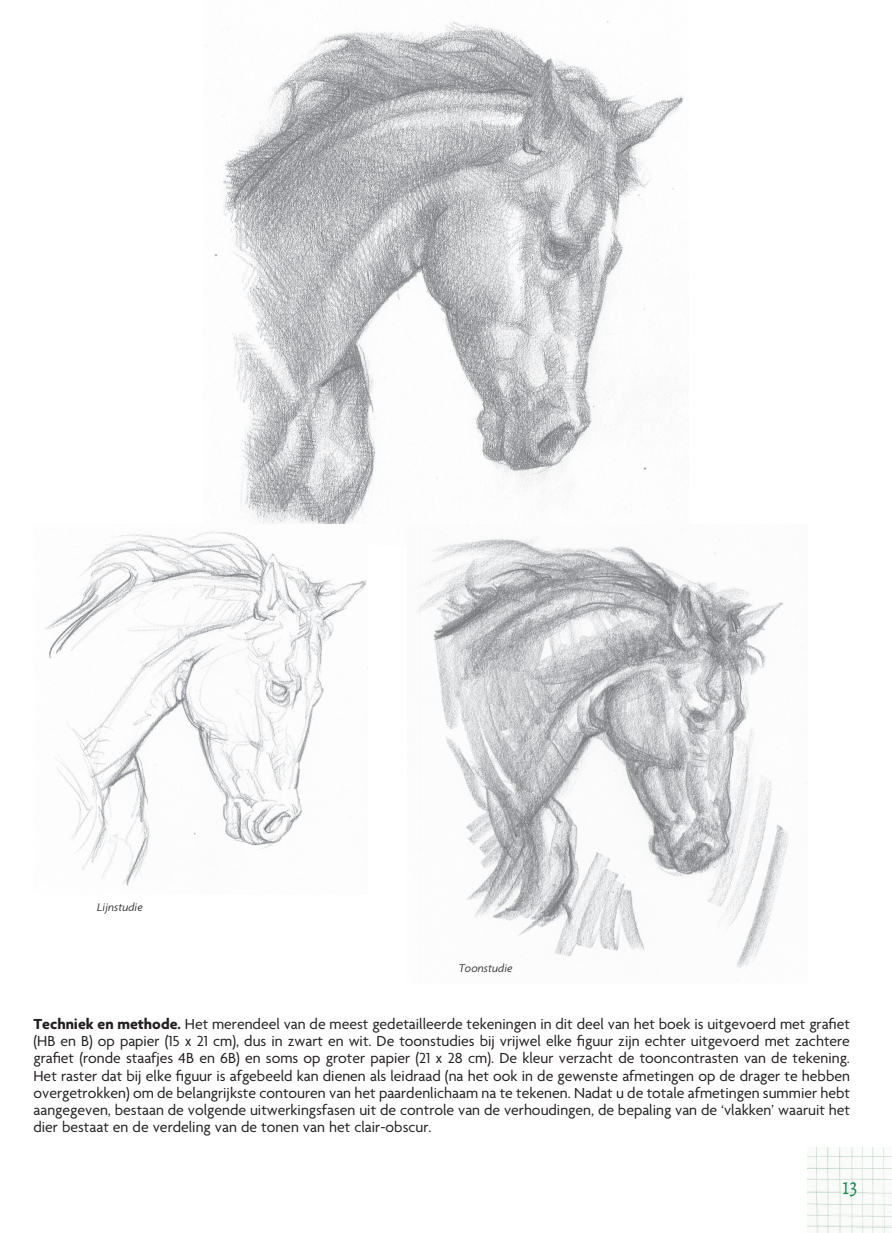
<style>
.page{position:relative;width:892px;height:1233px;background:#fff}
.page>*{position:absolute;margin:0;border:0;box-sizing:border-box;transform-origin:0 0}
.t1{font:23.4px "Alegreya";color:#198b52;scale:.83 1}
.t2{font:15.75px/17.2px "Agenda";color:#231f20;text-align:justify}
.t3{font:italic 300 12px "Agenda";color:#231f20}
.s1{font-weight:700}
</style>
<div class="page">
<img style="left:807px;top:1147px;width:85px;height:86px">
<img style="left:206px;top:6px;width:478px;height:518px">
<img style="left:45px;top:530px;width:321px;height:356px">
<img style="left:417px;top:525px;width:390px;height:456px">
<p class="t3" style="left:97px;top:900px;width:47px">Lijnstudie</p>
<p class="t3" style="left:459px;top:961px;width:55px">Toonstudie</p>
<p class="t2" style="left:33px;top:1015px;width:818px"><span class="s1">Techniek en methode.</span> Het merendeel van de meest gedetailleerde tekeningen in dit deel van het boek is uitgevoerd met grafiet (HB en B) op papier (15 x 21 cm), dus in zwart en wit. De toonstudies bij vrijwel elke figuur zijn echter uitgevoerd met zachtere grafiet (ronde staafjes 4B en 6B) en soms op groter papier (21 x 28 cm). De kleur verzacht de tooncontrasten van de tekening.<br>Het raster dat bij elke figuur is afgebeeld kan dienen als leidraad (na het ook in de gewenste afmetingen op de drager te hebben overgetrokken) om de belangrijkste contouren van het paardenlichaam na te tekenen. Nadat u de totale afmetingen summier hebt aangegeven, bestaan de volgende uitwerkingsfasen uit de controle van de verhoudingen, de bepaling van de ‘vlakken’ waaruit het dier bestaat en de verdeling van de tonen van het clair-obscur.</p>
<h1 class="t1" style="left:842px;top:1172px;width:20px">13</h1>
</div>
